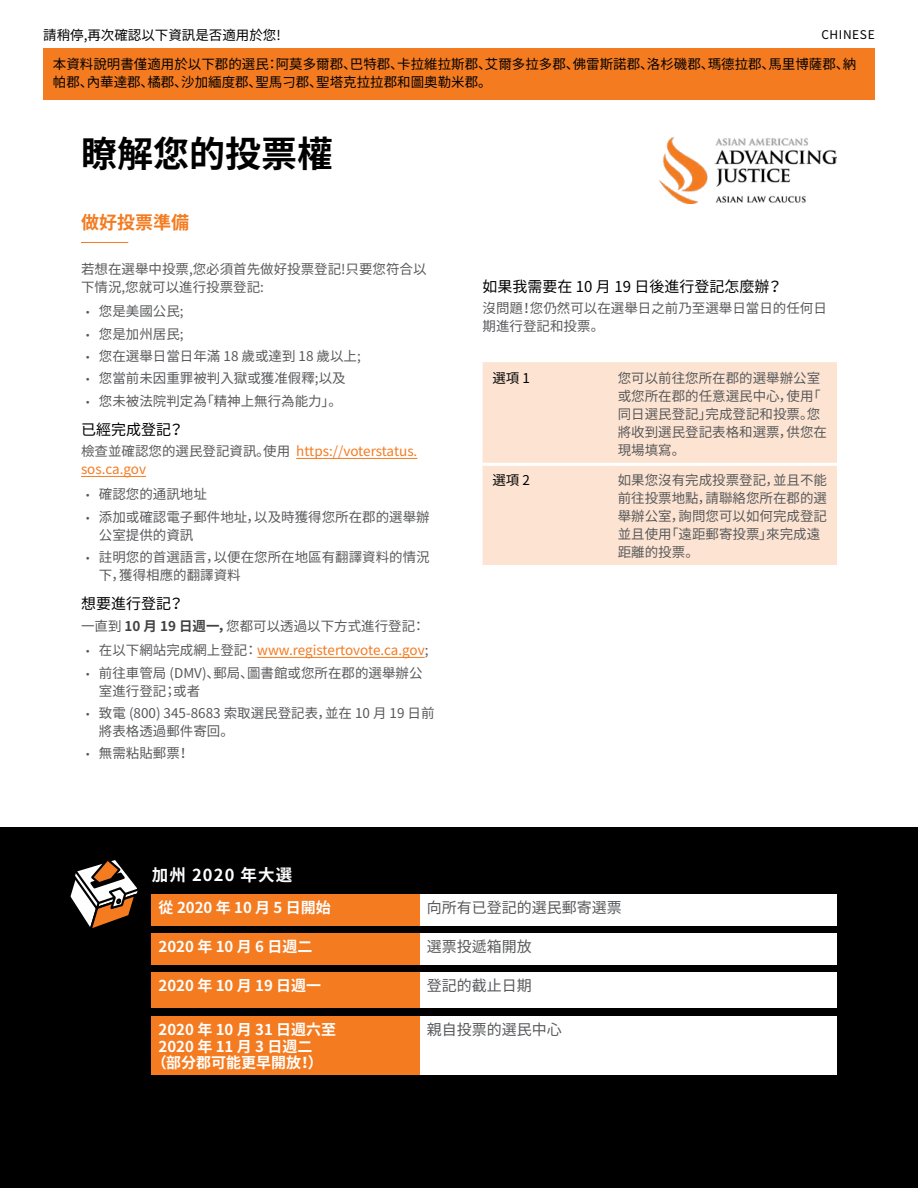
<style>
.page{position:relative;width:918px;height:1188px;background:#fff}
.page>*{position:absolute;margin:0;border:0;box-sizing:border-box;transform-origin:0 0}
.t1{font:700 36px "Noto Sans CJ Kjp";color:#000}
.t2{font:700 18px "Noto Sans CJ Kjp";color:#f47b20}
.t3{font:700 16.5px "Noto Sans CJ Kjp";letter-spacing:.07em;color:#fff}
.t4{font:700 15px "Noto Sans CJ Kjp";color:#fff}
.t5{font:15px "Noto Sans CJ Kjp";color:#58595b}
.t6{font:15px "Noto Sans CJ Kjp";color:#000}
.t7{font:700 15px "Noto Sans CJ Kjp";color:#fcfeff}
.t8{font:13.5px/18px "Noto Sans CJ Kjp";color:#58595b}
.t9{font:13.5px/18px "Noto Sans CJ Kjp";color:#000}
.t10{font:13.5px/18px "Noto Sans CJ Kjp";color:#f47b20}
.t11{font:12px "Noto Sans CJ Kjp";letter-spacing:.05em;color:#000}
.s1{font-family:"Vista Sans OTCE"}
.s2{color:#58595b}
.s3{font-weight:700;color:#414042}
.s4{font-family:"Vista Sans OTCE";color:#58595b}
</style>
<div class="page">
<div style="left:43px;top:48px;width:832px;height:52px;background:#f47b20"></div>
<hr style="left:81px;top:242px;width:47px;height:1px;background:#f47b20">
<hr style="left:296px;top:458px;width:121px;height:1px;background:#f47b20">
<hr style="left:81px;top:476px;width:65px;height:1px;background:#f47b20">
<hr style="left:257px;top:657px;width:168px;height:1px;background:#f47b20">
<div style="left:483px;top:362px;width:354px;height:203px;background:#fde4d2"></div>
<hr style="left:483px;top:463px;width:125px;height:3px;background:#fff">
<hr style="left:608px;top:463px;width:229px;height:3px;background:#fff">
<img style="left:659px;top:137px;width:178px;height:67px">
<div style="left:0;top:827px;width:918px;height:361px;background:#000"></div>
<div style="left:152px;top:894px;width:268px;height:31px;background:#f47b20"></div>
<div style="left:420px;top:894px;width:417px;height:31px;background:#fff"></div>
<div style="left:152px;top:934px;width:268px;height:31px;background:#f47b20"></div>
<div style="left:420px;top:934px;width:417px;height:31px;background:#fff"></div>
<div style="left:152px;top:972px;width:268px;height:36px;background:#f47b20"></div>
<div style="left:420px;top:972px;width:417px;height:36px;background:#fff"></div>
<div style="left:152px;top:1016px;width:268px;height:59px;background:#f47b20"></div>
<div style="left:420px;top:1016px;width:417px;height:59px;background:#fff"></div>
<svg style="left:70px;top:860px;width:68px;height:68px"></svg>
<p class="t9" style="left:43px;top:27px;width:239px">請稍停,再次確認以下資訊是否適用於您!</p>
<p class="t11" style="left:821px;top:28px;width:55px">CHINESE</p>
<p class="t9" style="left:53px;top:55px;width:805px">本資料說明書僅適用於以下郡的選民：阿莫多爾郡、巴特郡、卡拉維拉斯郡、艾爾多拉多郡、佛雷斯諾郡、洛杉磯郡、瑪德拉郡、馬里博薩郡、納帕郡、內華達郡、橘郡、沙加緬度郡、聖馬刁郡、聖塔克拉拉郡和圖奧勒米郡。</p>
<h1 class="t1" style="left:81px;top:134px;width:253px">瞭解您的投票權</h1>
<h2 class="t2" style="left:81px;top:212px;width:109px">做好投票準備</h2>
<p class="t8" style="left:81px;top:260px;width:347px">若想在選舉中投票,您必須首先做好投票登記!只要您符合以下情況,您就可以進行投票登記:</p>
<p class="t8" style="left:85px;top:303px;width:100px"><span class="s1">•</span> 您是美國公民;</p>
<p class="t8" style="left:85px;top:325px;width:100px"><span class="s1">•</span> 您是加州居民;</p>
<p class="t8" style="left:85px;top:347px;width:277px"><span class="s1">•</span> 您在選舉日當日年滿 18 歲或達到 18 歲以上;</p>
<p class="t8" style="left:85px;top:370px;width:262px"><span class="s1">•</span> 您當前未因重罪被判入獄或獲准假釋;以及</p>
<p class="t8" style="left:85px;top:392px;width:258px"><span class="s1">•</span> 您未被法院判定為「精神上無行為能力」。</p>
<p class="t6" style="left:81px;top:421px;width:104px">已經完成登記？</p>
<p class="t10" style="left:81px;top:443px;width:338px"><span class="s2">檢查並確認您的選民登記資訊。使用</span> https://voterstatus. sos.ca.gov</p>
<p class="t8" style="left:85px;top:486px;width:123px"><span class="s1">•</span> 確認您的通訊地址</p>
<p class="t8" style="left:99px;top:508px;width:332px;text-indent:-14px"><span class="s1">•</span> 添加或確認電子郵件地址，以及時獲得您所在郡的選舉辦公室提供的資訊</p>
<p class="t8" style="left:99px;top:548px;width:332px;text-indent:-14px"><span class="s1">•</span> 註明您的首選語言，以便在您所在地區有翻譯資料的情況下，獲得相應的翻譯資料</p>
<p class="t6" style="left:81px;top:595px;width:104px">想要進行登記？</p>
<p class="t8" style="left:81px;top:617px;width:346px">一直到 <span class="s3">10 月 19 日週一，</span>您都可以透過以下方式進行登記：</p>
<p class="t10" style="left:85px;top:642px;width:345px"><span class="s4">•</span> <span class="s2">在以下網站完成網上登記：</span> www.registertovote.ca.gov<span class="s2">;</span></p>
<p class="t8" style="left:99px;top:664px;width:325px;text-indent:-14px"><span class="s1">•</span> 前往車管局 (DMV)、郵局、圖書館或您所在郡的選舉辦公室進行登記；或者</p>
<p class="t8" style="left:99px;top:704px;width:337px;text-indent:-14px"><span class="s1">•</span> 致電 (800) 345-8683 索取選民登記表，並在 10 月 19 日前將表格透過郵件寄回。</p>
<p class="t8" style="left:85px;top:745px;width:106px"><span class="s1">•</span> 無需粘貼郵票！</p>
<p class="t3" style="left:152px;top:866px;width:142px">加州 2020 年大選</p>
<p class="t6" style="left:483px;top:278px;width:301px">如果我需要在 10 月 19 日後進行登記怎麼辦？</p>
<p class="t8" style="left:483px;top:300px;width:346px">沒問題！您仍然可以在選舉日之前乃至選舉日當日的任何日期進行登記和投票。</p>
<p class="t9" style="left:492px;top:369px;width:39px">選項 1</p>
<p class="t8" style="left:618px;top:369px;width:211px">您可以前往您所在郡的選舉辦公室或您所在郡的任意選民中心，使用「同日選民登記」完成登記和投票。您將收到選民登記表格和選票，供您在現場填寫。</p>
<p class="t9" style="left:492px;top:471px;width:39px">選項 2</p>
<p class="t8" style="left:618px;top:471px;width:211px">如果您沒有完成投票登記，並且不能前往投票地點，請聯絡您所在郡的選舉辦公室，詢問您可以如何完成登記並且使用「遠距郵寄投票」來完成遠距離的投票。</p>
<p class="t7" style="left:159px;top:899px;width:174px">從 2020 年 10 月 5 日開始</p>
<p class="t5" style="left:427px;top:899px;width:196px">向所有已登記的選民郵寄選票</p>
<p class="t4" style="left:159px;top:938px;width:155px">2020 年 10 月 6 日週二</p>
<p class="t5" style="left:427px;top:938px;width:106px">選票投遞箱開放</p>
<p class="t4" style="left:159px;top:977px;width:164px">2020 年 10 月 19 日週一</p>
<p class="t5" style="left:427px;top:977px;width:106px">登記的截止日期</p>
<p class="t4" style="left:159px;top:1021px;width:179px">2020 年 10 月 31 日週六至</p>
<p class="t4" style="left:159px;top:1038px;width:155px">2020 年 11 月 3 日週二</p>
<p class="t4" style="left:152px;top:1054px;width:173px">（部分郡可能更早開放！）</p>
<p class="t5" style="left:427px;top:1021px;width:136px">親自投票的選民中心</p>
</div>
